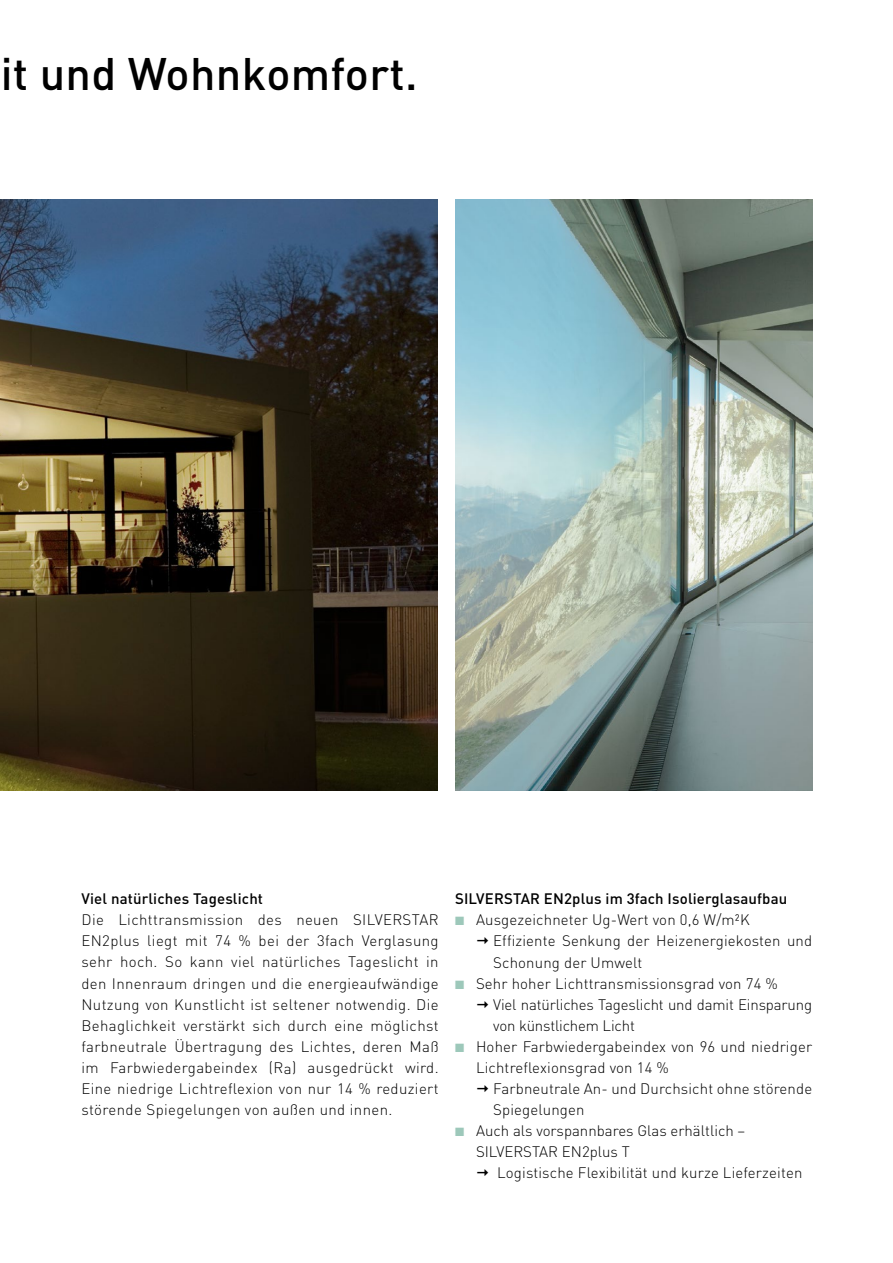
<style>
.page{position:relative;width:893px;height:1263px;background:#fff}
.page>*{position:absolute;margin:0;border:0;box-sizing:border-box;transform-origin:0 0}
.t1{font:500 45px "DIN Pro";letter-spacing:.005em;color:#000}
.t2{font:300 15px/21px "DIN Pro";letter-spacing:.01em;color:#000}
.t3{font:300 15px/21px "DIN Pro";letter-spacing:-.01em;color:#000}
.t4{font:500 15px "DIN Pro";letter-spacing:.01em;color:#000}
.s1{color:#9dc8ba}
</style>
<div class="page">
<img style="left:0;top:200px;width:438px;height:591px">
<img style="left:455px;top:200px;width:357px;height:591px">
<h1 class="t1" style="left:1px;top:43px;width:418px">it und Wohnkomfort.</h1>
<p class="t4" style="left:81px;top:889px;width:183px">Viel natürliches Tageslicht</p>
<p class="t2" style="left:81px;top:909px;width:359px;text-align:justify">Die Lichttransmission des neuen SILVERSTAR EN2plus liegt mit 74 % bei der 3fach Verglasung sehr hoch. So kann viel natürliches Tageslicht in den Innenraum dringen und die energieaufwändige Nutzung von Kunstlicht ist seltener notwendig. Die Behaglichkeit verstärkt sich durch eine möglichst farbneutrale Übertragung des Lichtes, deren Maß im Farbwiedergabeindex (Ra) ausgedrückt wird.<br>Eine niedrige Lichtreflexion von nur 14 % reduziert störende Spiegelungen von außen und innen.</p>
<p class="t4" style="left:455px;top:889px;width:334px">SILVERSTAR EN2plus im 3fach Isolierglasaufbau</p>
<p class="t2" style="left:493px;top:909px;width:320px;text-indent:-38px"><span class="s1">■</span> Ausgezeichneter Ug-Wert von 0,6 W/m²K<br>Effiziente Senkung der Heizenergiekosten und<br>Schonung der Umwelt</p>
<p class="t3" style="left:493px;top:972px;width:320px;text-indent:-38px"><span class="s1">■</span> Sehr hoher Lichttransmissionsgrad von 74 %<br>Viel natürliches Tageslicht und damit Einsparung von künstlichem Licht</p>
<p class="t2" style="left:476px;top:1035px;width:338px;text-indent:-21px"><span class="s1">■</span> Hoher Farbwiedergabeindex von 96 und niedriger<br>Lichtreflexionsgrad von 14 %</p>
<p class="t2" style="left:493px;top:1077px;width:320px">Farbneutrale An- und Durchsicht ohne störende<br>Spiegelungen</p>
<p class="t2" style="left:476px;top:1119px;width:271px;text-indent:-21px"><span class="s1">■</span> Auch als vorspannbares Glas erhältlich –<br>SILVERSTAR EN2plus T</p>
<p class="t2" style="left:497px;top:1161px;width:307px">Logistische Flexibilität und kurze Lieferzeiten</p>
</div>
